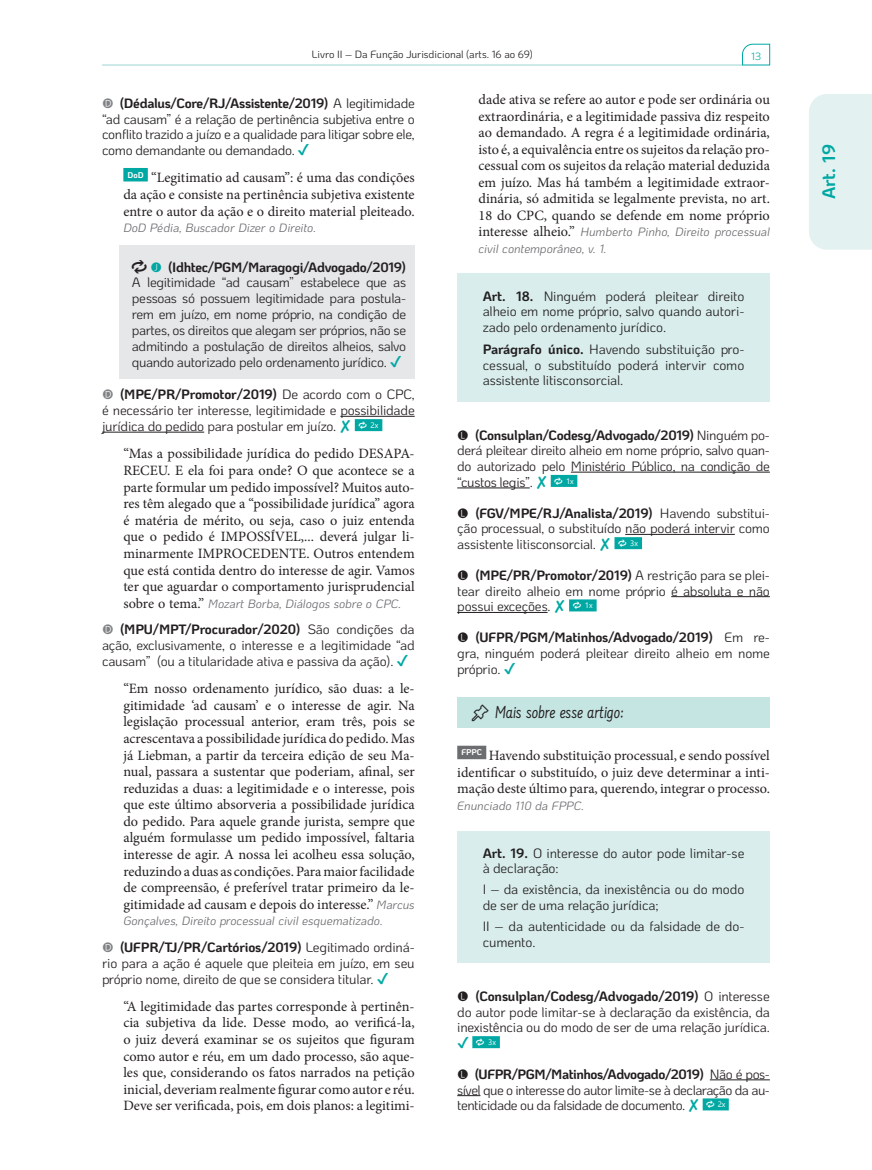
<style>
.page{position:relative;width:872px;height:1170px;background:#fff}
.page>*{position:absolute;margin:0;border:0;box-sizing:border-box;transform-origin:0 0}
.tit_mais_sobre_artig{font:18px "Farsan";color:#231f20}
.t1{font:700 18px "Ko Ho";color:#00a8a3}
.Comentario_autor{font:14.25px/16.6px "Minion Pro";color:#231f20;text-align:justify}
.DOD_STJ_t{font:14.25px/16.5px "Minion Pro";color:#231f20;text-align:justify}
.questao{font:13.5px/15.8px "Ko Ho";letter-spacing:-.02em;color:#231f20;text-align:justify}
.questao_repetida{font:13.5px/15.9px "Ko Ho";letter-spacing:-.025em;color:#231f20;text-align:justify}
.box_abre{font:13.5px/15.8px "Ko Ho";letter-spacing:-.01em;color:#231f20;text-align:justify}
.box_fecha{font:13.5px/15.8px "Ko Ho";letter-spacing:-.01em;color:#231f20;text-align:justify}
.box_meio{font:13.5px/15.8px "Ko Ho";letter-spacing:-.01em;color:#231f20}
.Comentario_autor-2{font:italic 12px/16.5px "Ko Ho";letter-spacing:-.005em;color:#6c6d70}
.DOD_STJ_t-2{font:italic 12px "Ko Ho";color:#6c6d70}
.t2{font:10.5px "Ko Ho";letter-spacing:-.005em;color:#231f20}
.t3{font:10.5px "Ko Ho";color:#00a8a3}
.s1{font-weight:700}
.s2{color:#00a8a3}
.s3{font-family:"Minion Pro";font-style:normal;font-size:14.25px;color:#231f20}
.s4{font-family:"Ko Ho";font-style:italic;font-size:12px;color:#6c6d70}
</style>
<div class="page">
<div style="left:809px;top:94px;width:63px;height:156px;background:#e3f2f1"></div>
<hr style="left:102px;top:65px;width:640px;height:1px;background:#9bd4d0">
<svg style="left:742px;top:44px;width:28px;height:21px"></svg>
<div style="left:123px;top:168px;width:25px;height:13px;background:#00a8a3"></div>
<div style="left:119px;top:244px;width:296px;height:134px;background:#e6e7e9"></div>
<hr style="left:340px;top:416px;width:75px;height:1px;background:#231f20">
<hr style="left:102px;top:432px;width:102px;height:1px;background:#231f20">
<div style="left:355px;top:419px;width:27px;height:12px;background:#00a8a3"></div>
<div style="left:457px;top:273px;width:313px;height:75px;background:#d9eeec"></div>
<div style="left:457px;top:333px;width:313px;height:68px;background:#d9eeec"></div>
<hr style="left:571px;top:472px;width:199px;height:1px;background:#231f20">
<hr style="left:457px;top:487px;width:73px;height:1px;background:#231f20">
<div style="left:551px;top:475px;width:26px;height:12px;background:#00a8a3"></div>
<hr style="left:625px;top:534px;width:110px;height:1px;background:#231f20">
<div style="left:614px;top:537px;width:28px;height:12px;background:#00a8a3"></div>
<hr style="left:671px;top:596px;width:99px;height:1px;background:#231f20">
<hr style="left:457px;top:612px;width:90px;height:1px;background:#231f20">
<div style="left:569px;top:599px;width:27px;height:12px;background:#00a8a3"></div>
<div style="left:457px;top:696px;width:313px;height:31px;background:#c5e5e3"></div>
<div style="left:457px;top:745px;width:29px;height:14px;background:#6c6d70"></div>
<div style="left:457px;top:830px;width:313px;height:59px;background:#d9eeec"></div>
<div style="left:457px;top:867px;width:313px;height:59px;background:#d9eeec"></div>
<div style="left:457px;top:910px;width:313px;height:52px;background:#d9eeec"></div>
<div style="left:472px;top:1036px;width:28px;height:12px;background:#00a8a3"></div>
<hr style="left:710px;top:1079px;width:60px;height:1px;background:#231f20">
<svg style="left:457px;top:1095px;width:23px;height:1px"></svg>
<div style="left:702px;top:1098px;width:27px;height:12px;background:#00a8a3"></div>
<svg style="left:472px;top:1036px;width:24px;height:12px"></svg>
<p class="t2" style="left:312px;top:46px;width:223px">Livro II – Da Função Jurisdicional (arts. 16 ao 69)</p>
<p class="t3" style="left:751px;top:48px;width:12px">13</p>
<p class="questao" style="left:102px;top:95px;width:314px;text-indent:18px"><span class="s1">(Dédalus/Core/RJ/Assistente/2019)</span> A legitimidade “ad causam” é a relação de pertinência subjetiva entre o conflito trazido a juízo e a qualidade para litigar sobre ele, como demandante ou demandado. <span class="s2">✔</span></p>
<p class="Comentario_autor" style="left:123px;top:170px;width:293px"><sup>DoD</sup> “Legitimatio ad causam”: é uma das condições da ação e consiste na pertinência subjetiva existente entre o autor da ação e o direito material pleiteado.</p>
<p class="Comentario_autor-2" style="left:123px;top:220px;width:194px">DoD Pédia, Buscador Dizer o Direito.</p>
<p class="questao_repetida" style="left:132px;top:259px;width:276px;text-indent:36px"><span class="s1">(Idhtec/PGM/Maragogi/Advogado/2019)<br></span>A legitimidade “ad causam” estabelece que as pessoas só possuem legitimidade para postula&shy;rem em juízo, em nome próprio, na condição de partes, os direitos que alegam ser próprios, não se admitindo a postulação de direitos alheios, salvo quando autorizado pelo ordenamento jurídico. <span class="s2">✔</span></p>
<p class="questao" style="left:102px;top:387px;width:314px;text-indent:18px"><span class="s1">(MPE/PR/Promotor/2019)</span> De acordo com o CPC, é necessário ter interesse, legitimidade e possibilidade jurídica do pedido para postular em juízo. <span class="s2">✘</span></p>
<p class="Comentario_autor" style="left:123px;top:445px;width:293px">“Mas a possibilidade jurídica do pedido DESAPA-RECEU. E ela foi para onde? O que acontece se a parte formular um pedido impossível? Muitos auto&shy;res têm alegado que a “possibilidade jurídica” agora é matéria de mérito, ou seja, caso o juiz entenda que o pedido é IMPOSSÍVEL,... deverá julgar li&shy;minarmente IMPROCEDENTE. Outros entendem que está contida dentro do interesse de agir. Vamos ter que aguardar o comportamento jurisprudencial</p>
<p class="Comentario_autor-2" style="left:123px;top:595px;width:279px"><span class="s3">sobre o tema.”</span> Mozart Borba, Diálogos sobre o CPC.</p>
<p class="questao" style="left:102px;top:621px;width:314px;text-indent:18px"><span class="s1">(MPU/MPT/Procurador/2020)</span> São condições da ação, exclusivamente, o interesse e a legitimidade “ad causam” (ou a titularidade ativa e passiva da ação). <span class="s2">✔</span></p>
<p class="Comentario_autor" style="left:123px;top:680px;width:293px">“Em nosso ordenamento jurídico, são duas: a le&shy;gitimidade ‘ad causam’ e o interesse de agir. Na legislação processual anterior, eram três, pois se acrescentava a possibilidade jurídica do pedido. Mas já Liebman, a partir da terceira edição de seu Ma&shy;nual, passara a sustentar que poderiam, afinal, ser reduzidas a duas: a legitimidade e o interesse, pois que este último absorveria a possibilidade jurídica do pedido. Para aquele grande jurista, sempre que alguém formulasse um pedido impossível, faltaria interesse de agir. A nossa lei acolheu essa solução, reduzindo a duas as condições. Para maior facilidade de compreensão, é preferível tratar primeiro da le&shy;gitimidade ad causam e depois do interesse.” <span class="s4">Marcus</span></p>
<p class="Comentario_autor-2" style="left:123px;top:913px;width:261px">Gonçalves, Direito processual civil esquematizado.</p>
<p class="questao" style="left:102px;top:939px;width:314px;text-indent:18px"><span class="s1">(UFPR/TJ/PR/Cartórios/2019)</span> Legitimado ordiná&shy;rio para a ação é aquele que pleiteia em juízo, em seu próprio nome, direito de que se considera titular. <span class="s2">✔</span></p>
<p class="Comentario_autor" style="left:123px;top:997px;width:293px">“A legitimidade das partes corresponde à pertinên&shy;cia subjetiva da lide. Desse modo, ao verificá-la, o juiz deverá examinar se os sujeitos que figuram como autor e réu, em um dado processo, são aque&shy;les que, considerando os fatos narrados na petição inicial, deveriam realmente figurar como autor e réu.<br>Deve ser verificada, pois, em dois planos: a legitimi-</p>
<p class="Comentario_autor" style="left:478px;top:91px;width:293px">dade ativa se refere ao autor e pode ser ordinária ou extraordinária, e a legitimidade passiva diz respeito ao demandado. A regra é a legitimidade ordinária, isto é, a equivalência entre os sujeitos da relação pro&shy;cessual com os sujeitos da relação material deduzida em juízo. Mas há também a legitimidade extraor&shy;dinária, só admitida se legalmente prevista, no art.<br>18 do CPC, quando se defende em nome próprio</p>
<p class="Comentario_autor-2" style="left:478px;top:224px;width:293px"><span class="s3">interesse alheio.”</span> Humberto Pinho, Direito processual civil contemporâneo, v. 1.</p>
<p class="box_abre" style="left:483px;top:288px;width:263px"><span class="s1">Art. 18.</span> Ninguém poderá pleitear direito alheio em nome próprio, salvo quando autori&shy;zado pelo ordenamento jurídico.</p>
<p class="box_fecha" style="left:483px;top:341px;width:263px"><span class="s1">Parágrafo único.</span> Havendo substituição pro&shy;cessual, o substituído poderá intervir como assistente litisconsorcial.</p>
<p class="questao" style="left:457px;top:427px;width:314px;text-indent:18px"><span class="s1">(Consulplan/Codesg/Advogado/2019)</span> Ninguém po&shy;derá pleitear direito alheio em nome próprio, salvo quan&shy;do autorizado pelo Ministério Público, na condição de “custos legis”. <span class="s2">✘</span></p>
<p class="questao" style="left:457px;top:505px;width:314px;text-indent:18px"><span class="s1">(FGV/MPE/RJ/Analista/2019)</span> Havendo substitui&shy;ção processual, o substituído não poderá intervir como assistente litisconsorcial. <span class="s2">✘</span></p>
<p class="questao" style="left:457px;top:567px;width:314px;text-indent:18px"><span class="s1">(MPE/PR/Promotor/2019)</span> A restrição para se plei&shy;tear direito alheio em nome próprio é absoluta e não possui exceções. <span class="s2">✘</span></p>
<p class="questao" style="left:457px;top:629px;width:314px;text-indent:18px"><span class="s1">(UFPR/PGM/Matinhos/Advogado/2019)</span> Em re&shy;gra, ninguém poderá pleitear direito alheio em nome próprio. <span class="s2">✔</span></p>
<p class="tit_mais_sobre_artig" style="left:495px;top:700px;width:130px">Mais sobre esse artigo:</p>
<p class="DOD_STJ_t" style="left:457px;top:747px;width:314px"><sup>FPPC</sup> Havendo substituição processual, e sendo possível identificar o substituído, o juiz deve determinar a inti&shy;mação deste último para, querendo, integrar o processo.</p>
<p class="DOD_STJ_t-2" style="left:457px;top:796px;width:128px">Enunciado 110 da FPPC.</p>
<p class="box_abre" style="left:483px;top:845px;width:263px"><span class="s1">Art. 19.</span> O interesse do autor pode limitar-se à declaração:</p>
<p class="box_meio" style="left:483px;top:881px;width:263px">I – da existência, da inexistência ou do modo de ser de uma relação jurídica;</p>
<p class="box_fecha" style="left:483px;top:918px;width:263px">II – da autenticidade ou da falsidade de do&shy;cumento.</p>
<p class="questao" style="left:457px;top:988px;width:314px;text-indent:18px"><span class="s1">(Consulplan/Codesg/Advogado/2019)</span> O interesse do autor pode limitar-se à declaração da existência, da inexistência ou do modo de ser de uma relação jurídica.</p>
<p class="questao" style="left:457px;top:1066px;width:314px;text-indent:18px"><span class="s1">(UFPR/PGM/Matinhos/Advogado/2019)</span> Não é pos&shy;sível que o interesse do autor limite-se à declaração da au&shy;tenticidade ou da falsidade de documento. <span class="s2">✘</span></p>
<p class="t1" style="left:813px;top:199px;width:57px;rotate:-90deg">Art. 19</p>
</div>
